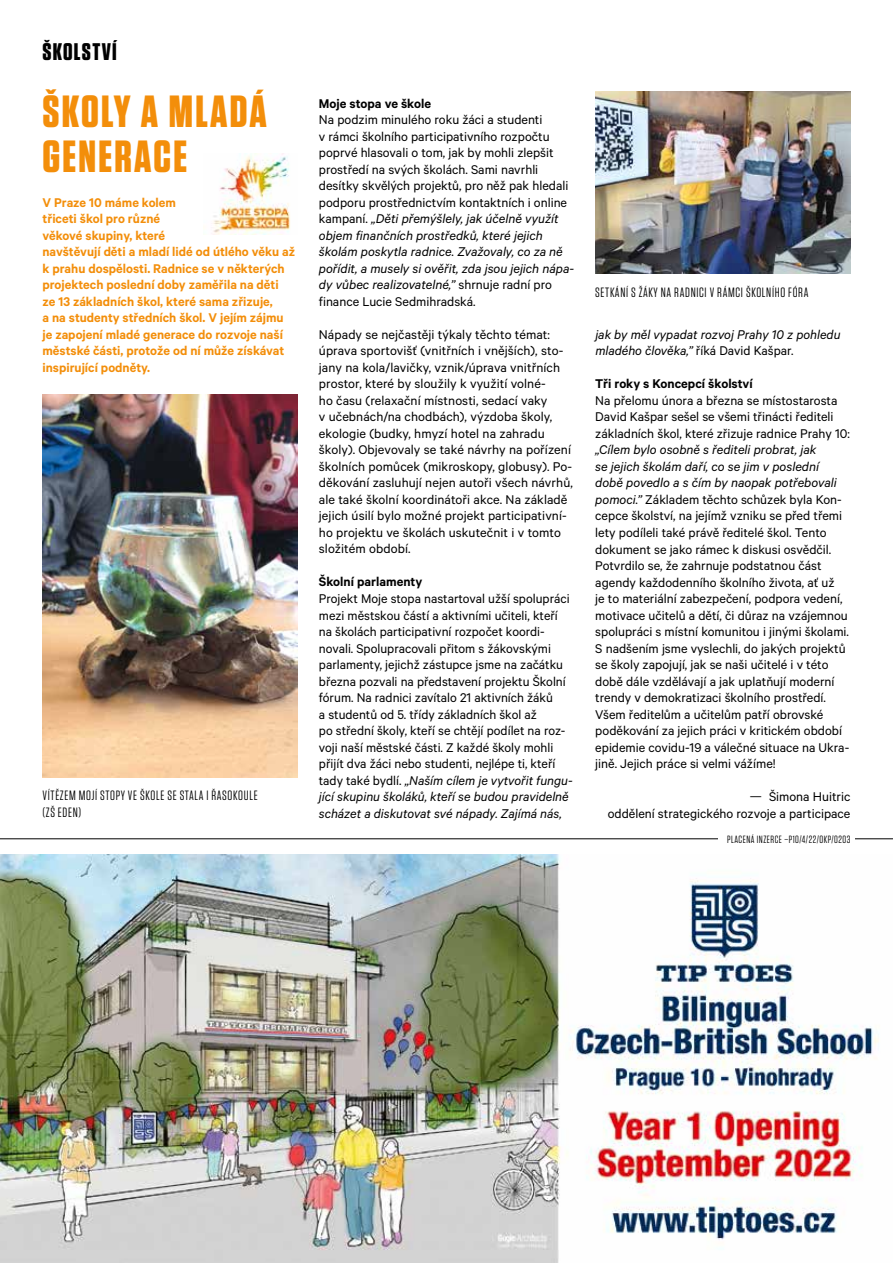
<style>
.page{position:relative;width:893px;height:1263px;background:#fff}
.page>*{position:absolute;margin:0;border:0;box-sizing:border-box;transform-origin:0 0}
.t1{font:700 45px/45px "Tungsten";letter-spacing:.05em;color:#f38e0a}
.t2{font:700 24px "Tungsten";letter-spacing:.055em;color:#000}
.t3{font:14.25px/16.5px "Calibre";color:#000}
.t4{font:600 14.25px/16.5px "Calibre";color:#f38e0a}
.t5{font:italic 14.25px/16.5px "Calibre";color:#000}
.t6{font:600 14.25px "Calibre";color:#000}
.t7{font:13.5px/16.5px "Tungsten";letter-spacing:.05em;color:#000}
.t8{font:10.5px "Tungsten";letter-spacing:.05em;color:#000}
.s1{font-style:italic}
.s2{font-style:normal}
</style>
<div class="page">
<img style="left:595px;top:92px;width:255px;height:181px">
<img style="left:43px;top:394px;width:255px;height:383px">
<img style="left:0;top:854px;width:879px;height:409px">
<hr style="left:0;top:838px;width:893px;height:1px;background:#000">
<div style="left:718px;top:830px;width:137px;height:17px;background:#fff"></div>
<img style="left:213px;top:153px;width:77px;height:82px">
<h2 class="t2" style="left:43px;top:38px;width:76px">ŠKOLSTVÍ</h2>
<h1 class="t1" style="left:43px;top:91px;width:226px">ŠKOLY A MLADÁ<br>GENERACE</h1>
<p class="t4" style="left:43px;top:194px;width:254px">V Praze 10 máme kolem<br>třiceti škol pro různé<br>věkové skupiny, které<br>navštěvují děti a mladí lidé od útlého věku až k prahu dospělosti. Radnice se v některých projektech poslední doby zaměřila na děti ze 13 základních škol, které sama zřizuje,<br>a na studenty středních škol. V jejím zájmu je zapojení mladé generace do rozvoje naší městské části, protože od ní může získávat inspirující podněty.</p>
<p class="t7" style="left:43px;top:787px;width:217px">VÍTĚZEM MOJÍ STOPY VE ŠKOLE SE STALA I ŘASOKOULE (ZŠ EDEN)</p>
<p class="t6" style="left:319px;top:95px;width:114px">Moje stopa ve škole</p>
<p class="t3" style="left:319px;top:111px;width:257px">Na podzim minulého roku žáci a studenti<br>v rámci školního participativního rozpočtu poprvé hlasovali o tom, jak by mohli zlepšit prostředí na svých školách. Sami navrhli desítky skvělých projektů, pro něž pak hledali podporu prostřednictvím kontaktních i online kampaní. <span class="s1">„Děti přemýšlely, jak účelně využít objem finančních prostředků, které jejich školám poskytla radnice. Zvažovaly, co za ně pořídit, a musely si ověřit, zda jsou jejich nápa&shy;dy vůbec realizovatelné,”</span> shrnuje radní pro finance Lucie Sedmihradská.</p>
<p class="t3" style="left:319px;top:326px;width:255px">Nápady se nejčastěji týkaly těchto témat: úprava sportovišť (vnitřních i vnějších), sto&shy;jany na kola/lavičky, vznik/úprava vnitřních prostor, které by sloužily k využití volné-<br>ho času (relaxační místnosti, sedací vaky<br>v učebnách/na chodbách), výzdoba školy, ekologie (budky, hmyzí hotel na zahradu školy). Objevovaly se také návrhy na pořízení školních pomůcek (mikroskopy, globusy). Po&shy;děkování zasluhují nejen autoři všech návrhů, ale také školní koordinátoři akce. Na základě jejich úsilí bylo možné projekt participativní&shy;ho projektu ve školách uskutečnit i v tomto složitém období.</p>
<p class="t6" style="left:319px;top:574px;width:105px">Školní parlamenty</p>
<p class="t3" style="left:319px;top:590px;width:255px">Projekt Moje stopa nastartoval užší spolupráci mezi městskou částí a aktivními učiteli, kteří na školách participativní rozpočet koordi&shy;novali. Spolupracovali přitom s žákovskými parlamenty, jejichž zástupce jsme na začátku března pozvali na představení projektu Školní fórum. Na radnici zavítalo 21 aktivních žáků<br>a studentů od 5. třídy základních škol až<br>po střední školy, kteří se chtějí podílet na roz&shy;voji naší městské části. Z každé školy mohli přijít dva žáci nebo studenti, nejlépe ti, kteří tady také bydlí. <span class="s1">„Naším cílem je vytvořit fungu&shy;jící skupinu školáků, kteří se budou pravidelně scházet a diskutovat své nápady. Zajímá nás,</span></p>
<p class="t7" style="left:595px;top:284px;width:215px">SETKÁNÍ S ŽÁKY NA RADNICI V RÁMCI ŠKOLNÍHO FÓRA</p>
<p class="t5" style="left:595px;top:326px;width:247px">jak by měl vypadat rozvoj Prahy 10 z pohledu mladého člověka,” <span class="s2">říká David Kašpar.</span></p>
<p class="t6" style="left:595px;top:376px;width:159px">Tři roky s Koncepcí školství</p>
<p class="t3" style="left:595px;top:392px;width:256px">Na přelomu února a března se místostarosta<br>David Kašpar sešel se všemi třinácti řediteli základních škol, které zřizuje radnice Prahy 10:</p>
<p class="t3" style="left:595px;top:441px;width:255px"><span class="s1">„Cílem bylo osobně s řediteli probrat, jak<br>se jejich školám daří, co se jim v poslední době povedlo a s čím by naopak potřebovali pomoci.”</span> Základem těchto schůzek byla Kon&shy;cepce školství, na jejímž vzniku se před třemi lety podíleli také právě ředitelé škol. Tento dokument se jako rámec k diskusi osvědčil.<br>Potvrdilo se, že zahrnuje podstatnou část agendy každodenního školního života, ať už<br>je to materiální zabezpečení, podpora vedení, motivace učitelů a dětí, či důraz na vzájemnou spolupráci s místní komunitou i jinými školami.<br>S nadšením jsme vyslechli, do jakých projektů se školy zapojují, jak se naši učitelé i v této době dále vzdělávají a jak uplatňují moderní trendy v demokratizaci školního prostředí.<br>Všem ředitelům a učitelům patří obrovské poděkování za jejich práci v kritickém období epidemie covidu-19 a válečné situace na Ukra&shy;jině. Jejich práce si velmi vážíme!</p>
<p class="t3" style="left:608px;top:788px;width:244px;text-align:right">— Šimona Huitric<br>oddělení strategického rozvoje a participace</p>
<p class="t8" style="left:727px;top:834px;width:125px">PLACENÁ INZERCE –P10/4/22/OKP/0203</p>
</div>
